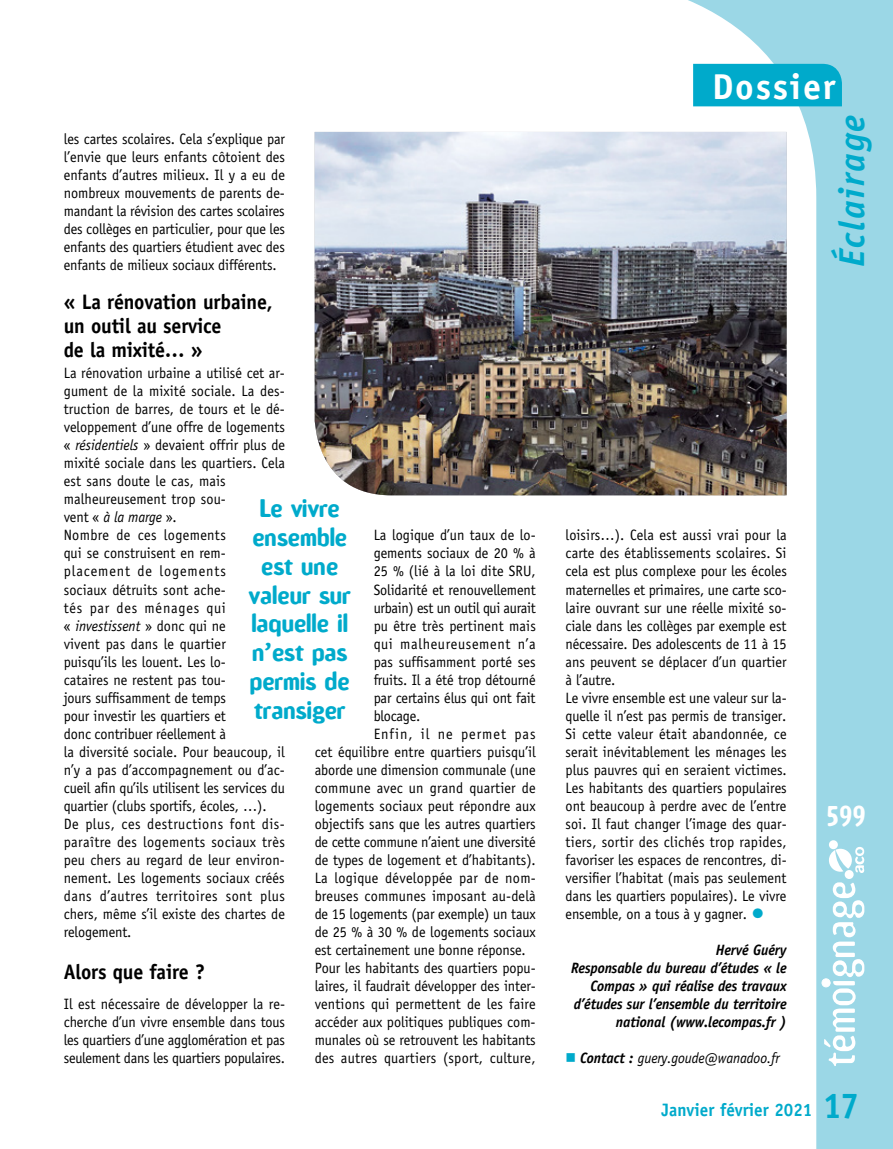
<style>
.page{position:relative;width:893px;height:1149px;background:#fff}
.page>*{position:absolute;margin:0;border:0;box-sizing:border-box;transform-origin:0 0}
.t1{font:italic 700 36px "Officina Sans";color:#00aacb}
.t2{font:700 36px "Officina Sans";letter-spacing:.05em;color:#fff}
.t3{font:700 36px "Officina Sans";color:#00aacb;scale:.95 1}
.t4{font:700 27px "Amoebia";color:#fff;scale:.85 1}
.t5{font:700 24px/28.8px "Amoebia";color:#00aacb;text-align:center;scale:.95 1}
.t6{font:700 21px/24px "Officina Sans";letter-spacing:-.01em;color:#000;scale:.95 1}
.t7{font:700 18px "Officina Sans";color:#00aacb;scale:.95 1}
.t8{font:15px/18px "Officina Sans";color:#000;text-align:justify;scale:.95 1}
.t9{font:italic 700 15px/18px "Officina Sans";letter-spacing:-.01em;color:#000;text-align:right;scale:.95 1}
.t10{font:15px "Officina Sans";letter-spacing:-.02em;color:#000;scale:.95 1}
.t11{font:italic 15px "Officina Sans";letter-spacing:-.01em;color:#000;scale:.95 1}
.t12{font:15px "Officina Sans";letter-spacing:.02em;color:#000;scale:.95 1}
.t13{font:15px "Officina Sans";letter-spacing:.045em;color:#000;scale:.95 1}
.t14{font:15px "Officina Sans";letter-spacing:.07em;color:#000;scale:.95 1}
.s1{font-style:italic}
.s2{font-size:27px;color:#00aacb}
.s3{color:#00aacb}
.s4{font-weight:700}
</style>
<div class="page">
<svg style="left:575px;top:0;width:318px;height:1148px"></svg>
<svg style="left:824px;top:882px;width:40px;height:183px"></svg>
<div style="left:845px;top:869px;width:9px;height:9px;border:2px solid #fff;border-radius:50%"></div>
<div style="left:829px;top:840px;width:9px;height:8px;border:2px solid #fff;border-radius:50%"></div>
<div style="left:846px;top:870px;width:7px;height:7px;background:#fff;border-radius:50%"></div>
<div style="left:830px;top:841px;width:7px;height:7px;background:#fff;border-radius:50%"></div>
<svg style="left:829px;top:846px;width:35px;height:26px"></svg>
<div style="left:822px;top:978px;width:8px;height:8px;background:#fff;border-radius:50%"></div>
<div style="left:821px;top:978px;width:9px;height:9px;border:1px solid #fff;border-radius:50%"></div>
<div style="left:693px;top:64px;width:149px;height:42px;background:#00aacb"></div>
<img style="left:315px;top:132px;width:472px;height:363px">
<p class="t8" style="left:64px;top:130px;width:234px">les cartes scolaires. Cela s’explique par l’envie que leurs enfants côtoient des enfants d’autres milieux. Il y a eu de nombreux mouvements de parents de&shy;mandant la révision des cartes scolaires des collèges en particulier, pour que les enfants des quartiers étudient avec des enfants de milieux sociaux différents.</p>
<h3 class="t6" style="left:64px;top:290px;width:221px">« La rénovation urbaine, un outil au service<br>de la mixité… »</h3>
<p class="t8" style="left:64px;top:364px;width:234px;text-align:left">La rénovation urbaine a utilisé cet ar&shy;gument de la mixité sociale. La des&shy;truction de barres, de tours et le dé&shy;veloppement d’une offre de logements « <span class="s1">résidentiels</span> » devaient offrir plus de mixité sociale dans les quartiers. Cela est sans doute le cas, mais malheureusement trop sou-<br>vent « <span class="s1">à la marge</span> ».<br>Nombre de ces logements<br>qui se construisent en rem&shy;placement de logements<br>sociaux détruits sont ache-<br>tés par des ménages qui<br>« <span class="s1">investissent</span> » donc qui ne<br>vivent pas dans le quartier<br>puisqu’ils les louent. Les lo-<br>cataires ne restent pas tou-<br>jours suffisamment de temps<br>pour investir les quartiers et<br>donc contribuer réellement à<br>la diversité sociale. Pour beaucoup, il n’y a pas d’accompagnement ou d’ac&shy;cueil afin qu’ils utilisent les services du quartier (clubs sportifs, écoles, …).<br>De plus, ces destructions font dis&shy;paraître des logements sociaux très peu chers au regard de leur environ&shy;nement. Les logements sociaux créés dans d’autres territoires sont plus chers, même s’il existe des chartes de relogement.</p>
<h3 class="t6" style="left:64px;top:959px;width:150px">Alors que faire ?</h3>
<p class="t8" style="left:64px;top:994px;width:234px">Il est nécessaire de développer la re&shy;cherche d’un vivre ensemble dans tous les quartiers d’une agglomération et pas seulement dans les quartiers populaires.</p>
<h3 class="t5" style="left:249px;top:494px;width:109px">Le vivre ensemble est une valeur sur laquelle il n’est pas permis de transiger</h3>
<p class="t8" style="left:374px;top:526px;width:172px">La logique d’un taux de lo-</p>
<p class="t8" style="left:374px;top:544px;width:172px">gements sociaux de 20 % à</p>
<p class="t8" style="left:374px;top:562px;width:172px">25 % (lié à la loi dite SRU,</p>
<p class="t8" style="left:374px;top:580px;width:172px">Solidarité et renouvellement</p>
<p class="t10" style="left:374px;top:598px;width:172px">urbain) est un outil qui aurait</p>
<p class="t8" style="left:374px;top:616px;width:172px">pu être très pertinent mais</p>
<p class="t13" style="left:374px;top:634px;width:172px">qui malheureusement n’a</p>
<p class="t8" style="left:374px;top:652px;width:172px">pas suffisamment porté ses</p>
<p class="t8" style="left:374px;top:670px;width:172px">fruits. Il a été trop détourné</p>
<p class="t8" style="left:374px;top:688px;width:172px">par certains élus qui ont fait</p>
<p class="t10" style="left:374px;top:706px;width:51px">blocage.</p>
<p class="t14" style="left:374px;top:724px;width:172px">Enfin, il ne permet pas</p>
<p class="t8" style="left:315px;top:742px;width:234px">cet équilibre entre quartiers puisqu’il</p>
<p class="t8" style="left:315px;top:760px;width:234px">aborde une dimension communale (une</p>
<p class="t8" style="left:315px;top:778px;width:234px">commune avec un grand quartier de</p>
<p class="t8" style="left:315px;top:796px;width:234px">logements sociaux peut répondre aux</p>
<p class="t8" style="left:315px;top:814px;width:234px">objectifs sans que les autres quartiers</p>
<p class="t8" style="left:315px;top:832px;width:234px">de cette commune n’aient une diversité</p>
<p class="t8" style="left:315px;top:850px;width:234px">de types de logement et d’habitants).</p>
<p class="t12" style="left:315px;top:868px;width:234px">La logique développée par de nom-</p>
<p class="t8" style="left:315px;top:886px;width:234px">breuses communes imposant au-delà</p>
<p class="t8" style="left:315px;top:904px;width:234px">de 15 logements (par exemple) un taux</p>
<p class="t8" style="left:315px;top:922px;width:234px">de 25 % à 30 % de logements sociaux</p>
<p class="t8" style="left:315px;top:940px;width:224px">est certainement une bonne réponse.</p>
<p class="t8" style="left:315px;top:958px;width:234px">Pour les habitants des quartiers popu-</p>
<p class="t8" style="left:315px;top:976px;width:234px">laires, il faudrait développer des inter-</p>
<p class="t8" style="left:315px;top:994px;width:234px">ventions qui permettent de les faire</p>
<p class="t8" style="left:315px;top:1012px;width:234px">accéder aux politiques publiques com-</p>
<p class="t8" style="left:315px;top:1030px;width:234px">munales où se retrouvent les habitants</p>
<p class="t8" style="left:315px;top:1048px;width:234px">des autres quartiers (sport, culture,</p>
<h1 class="t2" style="left:712px;top:64px;width:125px">Dossier</h1>
<h1 class="t1" style="left:830px;top:267px;width:153px;rotate:-90deg">Éclairage</h1>
<p class="t8" style="left:566px;top:526px;width:234px;text-align:left">loisirs…). Cela est aussi vrai pour la carte des établissements scolaires. Si cela est plus complexe pour les écoles maternelles et primaires, une carte sco&shy;laire ouvrant sur une réelle mixité so&shy;ciale dans les collèges par exemple est nécessaire. Des adolescents de 11 à 15 ans peuvent se déplacer d’un quartier à l’autre.<br>Le vivre ensemble est une valeur sur la&shy;quelle il n’est pas permis de transiger.<br>Si cette valeur était abandonnée, ce serait inévitablement les ménages les plus pauvres qui en seraient victimes.<br>Les habitants des quartiers populaires ont beaucoup à perdre avec de l’entre soi. Il faut changer l’image des quar&shy;tiers, sortir des clichés trop rapides, favoriser les espaces de rencontres, di&shy;versifier l’habitat (mais pas seulement dans les quartiers populaires). Le vivre ensemble, on a tous à y gagner. <span class="s2">•</span></p>
<p class="t9" style="left:571px;top:940px;width:228px">Hervé Guéry<br>Responsable du bureau d’études « le<br>Compas » qui réalise des travaux d’études sur l’ensemble du territoire national (www.lecompas.fr )</p>
<p class="t11" style="left:566px;top:1048px;width:227px"><span class="s3">■</span> <span class="s4">Contact :</span> guery.goude@wanadoo.fr</p>
<p class="t7" style="left:662px;top:1098px;width:160px">Janvier février 2021</p>
<h2 class="t4" style="left:827px;top:801px;width:46px">599</h2>
<h1 class="t3" style="left:823px;top:1082px;width:40px">17</h1>
</div>
